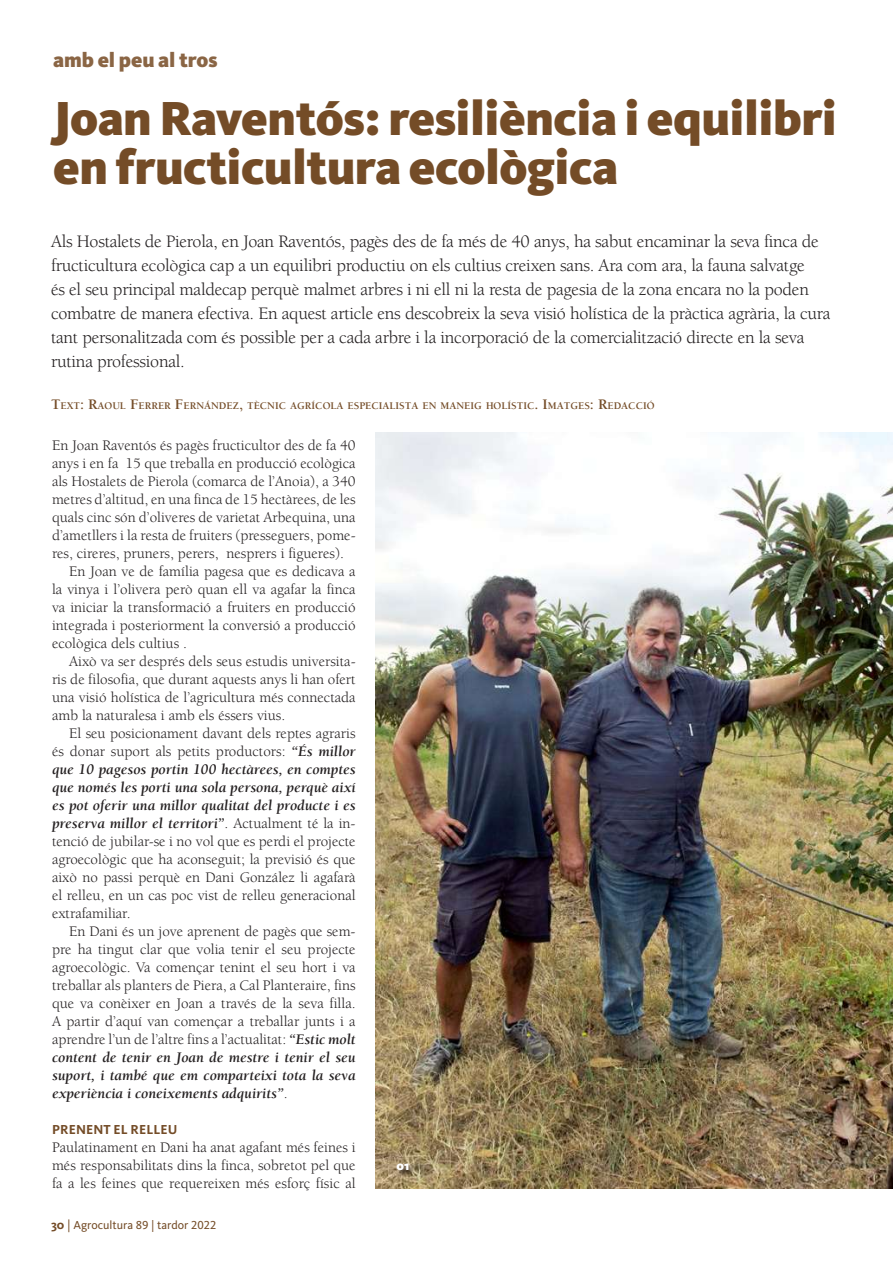
<style>
.page{position:relative;width:893px;height:1263px;background:#fff}
.page>*{position:absolute;margin:0;border:0;box-sizing:border-box;transform-origin:0 0}
.t1{font:900 49.5px/49.5px "Kievit OT";letter-spacing:-.01em;color:#744c27}
.t2{font:900 21px "Kievit OT";color:#8a6544}
.t3{font:18px/24px "Berkeley";letter-spacing:-.015em;color:#231f20}
.t4{font:15px/18px "Berkeley";color:#231f20;text-align:justify}
.t5{font:italic 700 15px "Berkeley";color:#231f20}
.t6{font:700 13.5px "Kievit OT";letter-spacing:.01em;color:#744c27}
.t7{font:900 12.75px "Kievit OT";color:#fff}
.t8{font:12px "Kievit OT";color:#744c27}
.t9{font:700 10.5px "Berkeley";color:#744c27}
.s1{font-size:15px}
.s2{font-weight:700;font-style:italic}
.s3{font-weight:400;font-style:normal}
.s4{font-weight:700;font-size:12.75px}
.s5{font-size:12.75px}
</style>
<div class="page">
<img style="left:376px;top:432px;width:517px;height:756px">
<div style="left:395px;top:1162px;width:21px;height:16px;background:#231f20;opacity:.75"></div>
<h2 class="t2" style="left:53px;top:48px;width:166px">amb el peu al tros</h2>
<h1 class="t1" style="left:53px;top:93px;width:785px">Joan Raventós: resiliència i equilibri en fructicultura ecològica</h1>
<p class="t3" style="left:51px;top:230px;width:781px">Als Hostalets de Pierola, en Joan Raventós, pagès des de fa més de 40 anys, ha sabut encaminar la seva finca de fructicultura ecològica cap a un equilibri productiu on els cultius creixen sans. Ara com ara, la fauna salvatge<br>és el seu principal maldecap perquè malmet arbres i ni ell ni la resta de pagesia de la zona encara no la poden combatre de manera efectiva. En aquest article ens descobreix la seva visió holística de la pràctica agrària, la cura tant personalitzada com és possible per a cada arbre i la incorporació de la comercialització directe en la seva rutina professional.</p>
<p class="t9" style="left:51px;top:400px;width:605px"><span class="s1">T</span>EXT<span class="s1">: R</span>AOUL <span class="s1">F</span>ERRER <span class="s1">F</span>ERNÁNDEZ<span class="s1">,</span> TÈCNIC AGRÍCOLA ESPECIALISTA EN MANEIG HOLÍSTIC<span class="s1">. I</span>MATGES<span class="s1">: R</span>EDACCIÓ</p>
<p class="t4" style="left:52px;top:437px;width:305px">En Joan Raventós és pagès fructicultor des de fa 40</p>
<p class="t4" style="left:52px;top:455px;width:305px">anys i en fa 15 que treballa en producció ecològica</p>
<p class="t4" style="left:52px;top:473px;width:305px">als Hostalets de Pierola (comarca de l’Anoia), a 340</p>
<p class="t4" style="left:52px;top:491px;width:305px">metres d’altitud, en una finca de 15 hectàrees, de les</p>
<p class="t4" style="left:52px;top:509px;width:305px">quals cinc són d’oliveres de varietat Arbequina, una</p>
<p class="t4" style="left:52px;top:527px;width:305px">d’ametllers i la resta de fruiters (presseguers, pome-</p>
<p class="t4" style="left:52px;top:545px;width:293px">res, cireres, pruners, perers, nesprers i figueres).</p>
<p class="t4" style="left:69px;top:563px;width:288px">En Joan ve de família pagesa que es dedicava a</p>
<p class="t4" style="left:52px;top:581px;width:305px">la vinya i l’olivera però quan ell va agafar la finca</p>
<p class="t4" style="left:52px;top:599px;width:305px">va iniciar la transformació a fruiters en producció</p>
<p class="t4" style="left:52px;top:617px;width:305px">integrada i posteriorment la conversió a producció</p>
<p class="t4" style="left:52px;top:635px;width:136px">ecològica dels cultius .</p>
<p class="t4" style="left:69px;top:653px;width:288px">Això va ser després dels seus estudis universita-</p>
<p class="t4" style="left:52px;top:671px;width:305px">ris de filosofia, que durant aquests anys li han ofert</p>
<p class="t4" style="left:52px;top:689px;width:305px">una visió holística de l’agricultura més connectada</p>
<p class="t4" style="left:52px;top:707px;width:235px">amb la naturalesa i amb els éssers vius.</p>
<p class="t4" style="left:69px;top:725px;width:288px">El seu posicionament davant dels reptes agraris</p>
<p class="t4" style="left:52px;top:743px;width:305px">és donar suport als petits productors: <span class="s2">“És millor</span></p>
<p class="t5" style="left:52px;top:761px;width:305px">que 10 pagesos portin 100 hectàrees, en comptes</p>
<p class="t5" style="left:52px;top:779px;width:305px">que només les porti una sola persona, perquè així</p>
<p class="t5" style="left:52px;top:797px;width:305px">es pot oferir una millor qualitat del producte i es</p>
<p class="t5" style="left:52px;top:815px;width:305px">preserva millor el territori”<span class="s3">. Actualment té la in-</span></p>
<p class="t4" style="left:52px;top:833px;width:305px">tenció de jubilar-se i no vol que es perdi el projecte</p>
<p class="t4" style="left:52px;top:851px;width:305px">agroecològic que ha aconseguit; la previsió és que</p>
<p class="t4" style="left:52px;top:869px;width:305px">això no passi perquè en Dani González li agafarà</p>
<p class="t4" style="left:52px;top:887px;width:305px">el relleu, en un cas poc vist de relleu generacional</p>
<p class="t4" style="left:52px;top:905px;width:80px">extrafamiliar.</p>
<p class="t4" style="left:69px;top:923px;width:288px">En Dani és un jove aprenent de pagès que sem-</p>
<p class="t4" style="left:52px;top:941px;width:305px">pre ha tingut clar que volia tenir el seu projecte</p>
<p class="t4" style="left:52px;top:959px;width:305px">agroecològic. Va començar tenint el seu hort i va</p>
<p class="t4" style="left:52px;top:977px;width:305px">treballar als planters de Piera, a Cal Planteraire, fins</p>
<p class="t4" style="left:52px;top:995px;width:305px">que va conèixer en Joan a través de la seva filla.</p>
<p class="t4" style="left:52px;top:1013px;width:305px">A partir d’aquí van començar a treballar junts i a</p>
<p class="t4" style="left:52px;top:1031px;width:305px">aprendre l’un de l’altre fins a l’actualitat: <span class="s2">“Estic molt</span></p>
<p class="t5" style="left:52px;top:1049px;width:305px">content de tenir en Joan de mestre i tenir el seu</p>
<p class="t5" style="left:52px;top:1067px;width:305px">suport, i també que em comparteixi tota la seva</p>
<p class="t5" style="left:52px;top:1085px;width:237px">experiència i coneixements adquirits”<span class="s3">.</span></p>
<p class="t6" style="left:52px;top:1121px;width:87px">PRENENT EL RELLEU</p>
<p class="t4" style="left:52px;top:1139px;width:305px">Paulatinament en Dani ha anat agafant més feines i més responsabilitats dins la finca, sobretot pel que fa a les feines que requereixen més esforç físic al</p>
<p class="t7" style="left:396px;top:1158px;width:14px">01</p>
<p class="t8" style="left:51px;top:1218px;width:167px"><span class="s4">30</span> <span class="s5">|</span> Agrocultura 89 | tardor 2022</p>
</div>
